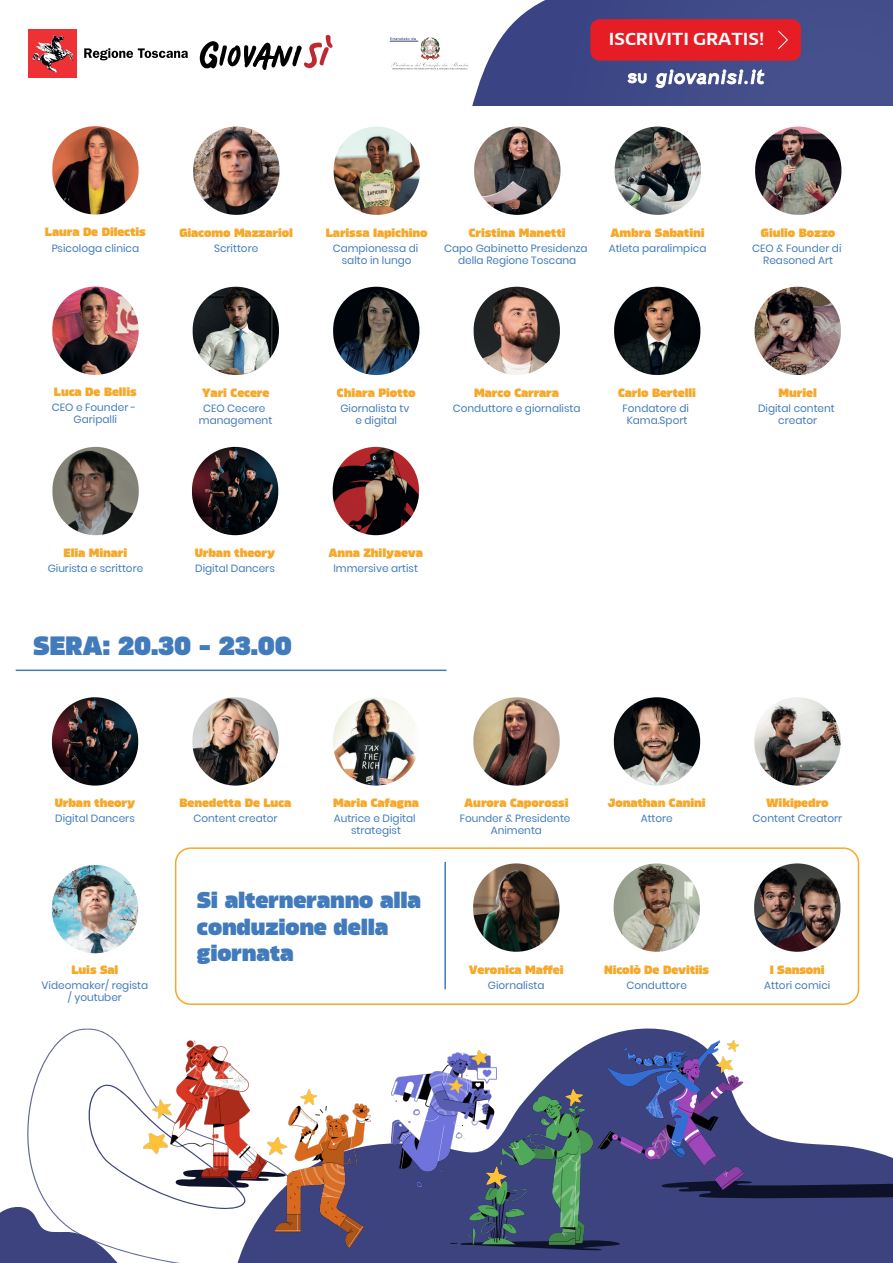
<style>
.page{position:relative;width:893px;height:1263px;background:#fff}
.page>*{position:absolute;margin:0;border:0;box-sizing:border-box;transform-origin:0 0}
.t1{font:900 26.4px "Karibu";letter-spacing:-.01em;color:#427bbb}
.t2{font:900 22.65px/26.4px "Karibu";letter-spacing:-.01em;color:#427bbb}
.t3{font:700 expanded 18px "News Sans";color:#fff}
.t4{font:900 12px "Karibu";letter-spacing:-.01em;color:#f6a829}
.t5{font:10.5px/12px "Poppins";color:#427bbb;text-align:center}
</style>
<div class="page">
<svg style="left:310px;top:1028px;width:583px;height:235px;fill:#3c437f"></svg>
<svg style="left:662px;top:1180px;width:231px;height:20px;background:#20254a"></svg>
<svg style="left:35px;top:1028px;width:275px;height:235px"></svg>
<svg style="left:0;top:1083px;width:286px;height:180px"></svg>
<img style="left:52px;top:126px;width:87px;height:88px">
<img style="left:193px;top:127px;width:86px;height:88px">
<img style="left:334px;top:127px;width:86px;height:88px">
<img style="left:474px;top:127px;width:86px;height:88px">
<img style="left:615px;top:127px;width:86px;height:88px">
<img style="left:755px;top:127px;width:86px;height:88px">
<img style="left:52px;top:287px;width:87px;height:88px">
<img style="left:193px;top:287px;width:86px;height:88px">
<img style="left:333px;top:287px;width:86px;height:88px">
<img style="left:474px;top:287px;width:86px;height:88px">
<img style="left:614px;top:287px;width:86px;height:88px">
<img style="left:755px;top:287px;width:86px;height:88px">
<img style="left:52px;top:447px;width:87px;height:88px">
<img style="left:192px;top:447px;width:86px;height:88px">
<img style="left:333px;top:447px;width:86px;height:88px">
<hr style="left:16px;top:669px;width:430px;height:2px;background:#427bbb">
<img style="left:52px;top:697px;width:86px;height:88px">
<img style="left:192px;top:697px;width:87px;height:88px">
<img style="left:333px;top:697px;width:83px;height:88px">
<img style="left:473px;top:697px;width:87px;height:88px">
<img style="left:614px;top:697px;width:86px;height:88px">
<img style="left:754px;top:697px;width:87px;height:88px">
<img style="left:52px;top:865px;width:86px;height:88px">
<img style="left:754px;top:863px;width:86px;height:89px">
<img style="left:473px;top:863px;width:86px;height:89px">
<img style="left:614px;top:863px;width:86px;height:89px">
<img style="left:391px;top:38px;width:48px;height:32px">
<div style="left:28px;top:29px;width:49px;height:48px;background:#ee3135"></div>
<img style="left:31px;top:35px;width:42px;height:38px">
<svg style="left:84px;top:48px;width:104px;height:12px"></svg>
<svg style="left:200px;top:35px;width:133px;height:35px"></svg>
<svg style="left:439px;top:0;width:454px;height:105px;background:#795c87"></svg>
<div style="left:175px;top:847px;width:684px;height:158px;border:2px solid #f6a829;border-radius:15px"></div>
<img style="left:144px;top:1040px;width:123px;height:139px">
<img style="left:268px;top:1089px;width:102px;height:159px">
<img style="left:462px;top:1089px;width:131px;height:150px">
<img style="left:391px;top:1050px;width:106px;height:136px">
<img style="left:599px;top:1040px;width:145px;height:149px">
<hr style="left:444px;top:862px;width:2px;height:127px;background:#427bbb">
<svg style="left:450px;top:1239px;width:185px;height:12px;background:#2e3d5a"></svg>
<h3 class="t3" style="left:609px;top:30px;width:157px">ISCRIVITI GRATIS!</h3>
<p class="t4" style="left:45px;top:226px;width:103px">Laura De Dilectis</p>
<p class="t5" style="left:52px;top:242px;width:89px">Psicologa clinica</p>
<p class="t4" style="left:179px;top:227px;width:115px">Giacomo Mazzariol</p>
<p class="t5" style="left:214px;top:242px;width:46px">Scrittore</p>
<p class="t4" style="left:326px;top:227px;width:103px">Larissa Iapichino</p>
<p class="t5" style="left:333px;top:242px;width:87px">Campionessa di salto in lungo</p>
<p class="t4" style="left:469px;top:227px;width:98px">Cristina Manetti</p>
<p class="t5" style="left:444px;top:242px;width:145px">Capo Gabinetto Presidenza della Regione Toscana</p>
<p class="t4" style="left:610px;top:227px;width:96px">Ambra Sabatini</p>
<p class="t5" style="left:609px;top:242px;width:99px">Atleta paralimpica</p>
<p class="t4" style="left:761px;top:227px;width:76px">Giulio Bozzo</p>
<p class="t5" style="left:752px;top:242px;width:91px">CEO &amp; Founder di<br>Reasoned Art</p>
<p class="t4" style="left:54px;top:386px;width:84px">Luca De Bellis</p>
<p class="t5" style="left:52px;top:402px;width:86px">CEO e Founder -<br>Garipalli</p>
<p class="t4" style="left:202px;top:387px;width:69px">Yari Cecere</p>
<p class="t5" style="left:199px;top:402px;width:75px">CEO Cecere management</p>
<p class="t4" style="left:337px;top:387px;width:80px">Chiara Piotto</p>
<p class="t5" style="left:340px;top:402px;width:71px">Giornalista tv e digital</p>
<p class="t4" style="left:474px;top:387px;width:86px">Marco Carrara</p>
<p class="t5" style="left:453px;top:402px;width:129px">Conduttore e giornalista</p>
<p class="t4" style="left:618px;top:387px;width:79px">Carlo Bertelli</p>
<p class="t5" style="left:622px;top:402px;width:68px">Fondatore di<br>Kama.Sport</p>
<p class="t4" style="left:779px;top:387px;width:40px">Muriel</p>
<p class="t5" style="left:758px;top:402px;width:78px">Digital content creator</p>
<p class="t4" style="left:64px;top:547px;width:65px">Elia Minari</p>
<p class="t5" style="left:48px;top:562px;width:97px">Giurista e scrittore</p>
<p class="t4" style="left:195px;top:547px;width:82px">Urban theory</p>
<p class="t5" style="left:195px;top:562px;width:81px">Digital Dancers</p>
<h1 class="t1" style="left:33px;top:632px;width:260px">SERA: 20.30 - 23.00</h1>
<p class="t4" style="left:328px;top:547px;width:96px">Anna Zhilyaeva</p>
<p class="t5" style="left:333px;top:562px;width:86px">Immersive artist</p>
<p class="t4" style="left:55px;top:797px;width:82px">Urban theory</p>
<p class="t5" style="left:55px;top:812px;width:81px">Digital Dancers</p>
<p class="t4" style="left:71px;top:964px;width:48px">Luis Sal</p>
<p class="t5" style="left:42px;top:980px;width:108px">Videomaker/ regista / youtuber</p>
<p class="t4" style="left:179px;top:797px;width:113px">Benedetta De Luca</p>
<p class="t5" style="left:193px;top:812px;width:86px">Content creator</p>
<p class="t4" style="left:333px;top:797px;width:87px">Maria Cafagna</p>
<p class="t5" style="left:334px;top:812px;width:83px">Autrice e Digital strategist</p>
<h2 class="t2" style="left:197px;top:887px;width:226px">Si alterneranno alla conduzione della giornata</h2>
<p class="t4" style="left:464px;top:797px;width:106px">Aurora Caporossi</p>
<p class="t5" style="left:460px;top:812px;width:112px">Founder &amp; Presidente<br>Animenta</p>
<p class="t4" style="left:608px;top:797px;width:99px">Jonathan Canini</p>
<p class="t5" style="left:641px;top:812px;width:34px">Attore</p>
<p class="t4" style="left:469px;top:963px;width:96px">Veronica Maffei</p>
<p class="t5" style="left:488px;top:979px;width:58px">Giornalista</p>
<p class="t4" style="left:604px;top:963px;width:107px">Nicolò De Devitiis</p>
<p class="t5" style="left:626px;top:979px;width:62px">Conduttore</p>
<p class="t4" style="left:766px;top:797px;width:64px">Wikipedro</p>
<p class="t5" style="left:753px;top:812px;width:91px">Content Creatorr</p>
<p class="t4" style="left:770px;top:963px;width:57px">I Sansoni</p>
<p class="t5" style="left:764px;top:979px;width:68px">Attori comici</p>
</div>
